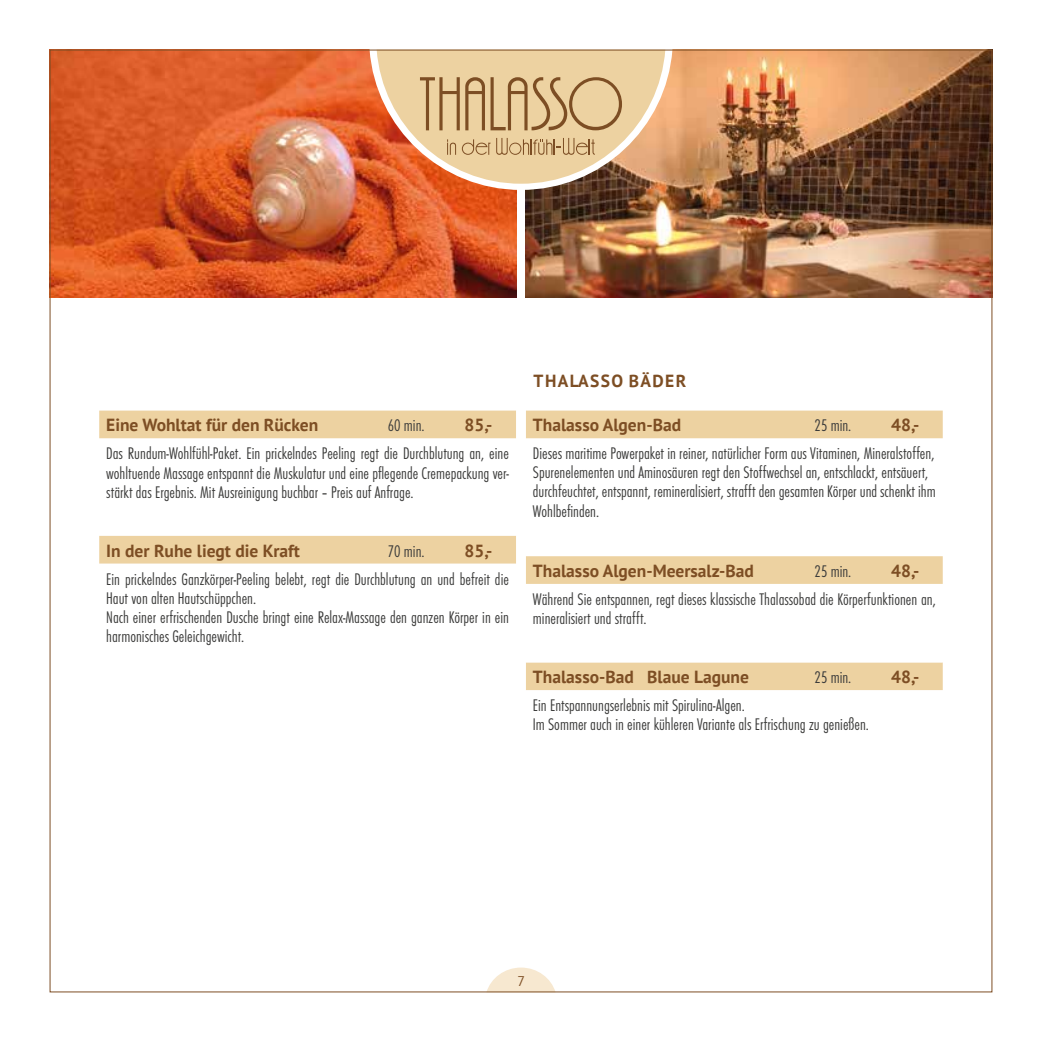
<style>
.page{position:relative;width:1042px;height:1042px;background:#fff}
.page>*{position:absolute;margin:0;border:0;box-sizing:border-box;transform-origin:0 0}
.t1{font:300 condensed 17.5px/19.2px "Futura T";color:#3c3c3b}
.t2{font:700 17.5px "PT Sans";color:#7d4e24}
.t3{font:700 17.5px "PT Sans";letter-spacing:.08em;color:#7d4e24}
.t4{font:14px "PT Sans";color:#7d4e24}
</style>
<div class="page">
<svg style="left:487px;top:967px;width:68px;height:23px"></svg>
<img style="left:52px;top:52px;width:464px;height:246px">
<img style="left:526px;top:52px;width:464px;height:246px">
<svg style="left:368px;top:49px;width:305px;height:142px;background:#c5855c"></svg>
<svg style="left:99px;top:410px;width:417px;height:153px"></svg>
<svg style="left:526px;top:410px;width:417px;height:280px"></svg>
<svg style="left:526px;top:631px;width:417px;height:31px"></svg>
<svg style="left:370px;top:52px;width:301px;height:137px;background:#deb488"></svg>
<p class="t2" style="left:106px;top:413px;width:214px">Eine Wohltat für den Rücken</p>
<p class="t1" style="left:388px;top:415px;width:38px">60 min.</p>
<p class="t2" style="left:464px;top:413px;width:30px">85,-</p>
<p class="t1" style="left:106px;top:444px;width:404px;text-align:justify">Das Rundum-Wohlfühl-Paket. Ein prickelndes Peeling regt die Durchblutung an, eine wohltuende Massage entspannt die Muskulatur und eine pflegende Cremepackung ver&shy;stärkt das Ergebnis. Mit Ausreinigung buchbar – Preis auf Anfrage.</p>
<p class="t2" style="left:106px;top:539px;width:195px">In der Ruhe liegt die Kraft</p>
<p class="t1" style="left:388px;top:541px;width:38px">70 min.</p>
<p class="t2" style="left:464px;top:539px;width:30px">85,-</p>
<p class="t1" style="left:106px;top:569px;width:404px">Ein prickelndes Ganzkörper-Peeling belebt, regt die Durchblutung an und befreit die Haut von alten Hautschüppchen.<br>Nach einer erfrischenden Dusche bringt eine Relax-Massage den ganzen Körper in ein harmonisches Geleichgewicht.</p>
<p class="t3" style="left:534px;top:369px;width:154px">THALASSO BÄDER</p>
<p class="t2" style="left:533px;top:413px;width:150px">Thalasso Algen-Bad</p>
<p class="t1" style="left:814px;top:415px;width:38px">25 min.</p>
<p class="t2" style="left:891px;top:413px;width:30px">48,-</p>
<p class="t1" style="left:533px;top:443px;width:404px">Dieses maritime Powerpaket in reiner, natürlicher Form aus Vitaminen, Mineralstoffen, Spurenelementen und Aminosäuren regt den Stoffwechsel an, entschlackt, entsäuert, durchfeuchtet, entspannt, remineralisiert, strafft den gesamten Körper und schenkt ihm Wohlbefinden.</p>
<p class="t2" style="left:533px;top:559px;width:222px">Thalasso Algen-Meersalz-Bad</p>
<p class="t1" style="left:814px;top:561px;width:38px">25 min.</p>
<p class="t2" style="left:891px;top:559px;width:30px">48,-</p>
<p class="t1" style="left:533px;top:589px;width:404px">Während Sie entspannen, regt dieses klassische Thalassobad die Körperfunktionen an, mineralisiert und strafft.</p>
<p class="t2" style="left:533px;top:665px;width:217px">Thalasso-Bad Blaue Lagune</p>
<p class="t1" style="left:814px;top:667px;width:38px">25 min.</p>
<p class="t2" style="left:891px;top:665px;width:30px">48,-</p>
<p class="t1" style="left:533px;top:695px;width:337px">Ein Entspannungserlebnis mit Spirulina-Algen.<br>Im Sommer auch in einer kühleren Variante als Erfrischung zu genießen.</p>
<p class="t4" style="left:517px;top:972px;width:9px">7</p>
</div>
